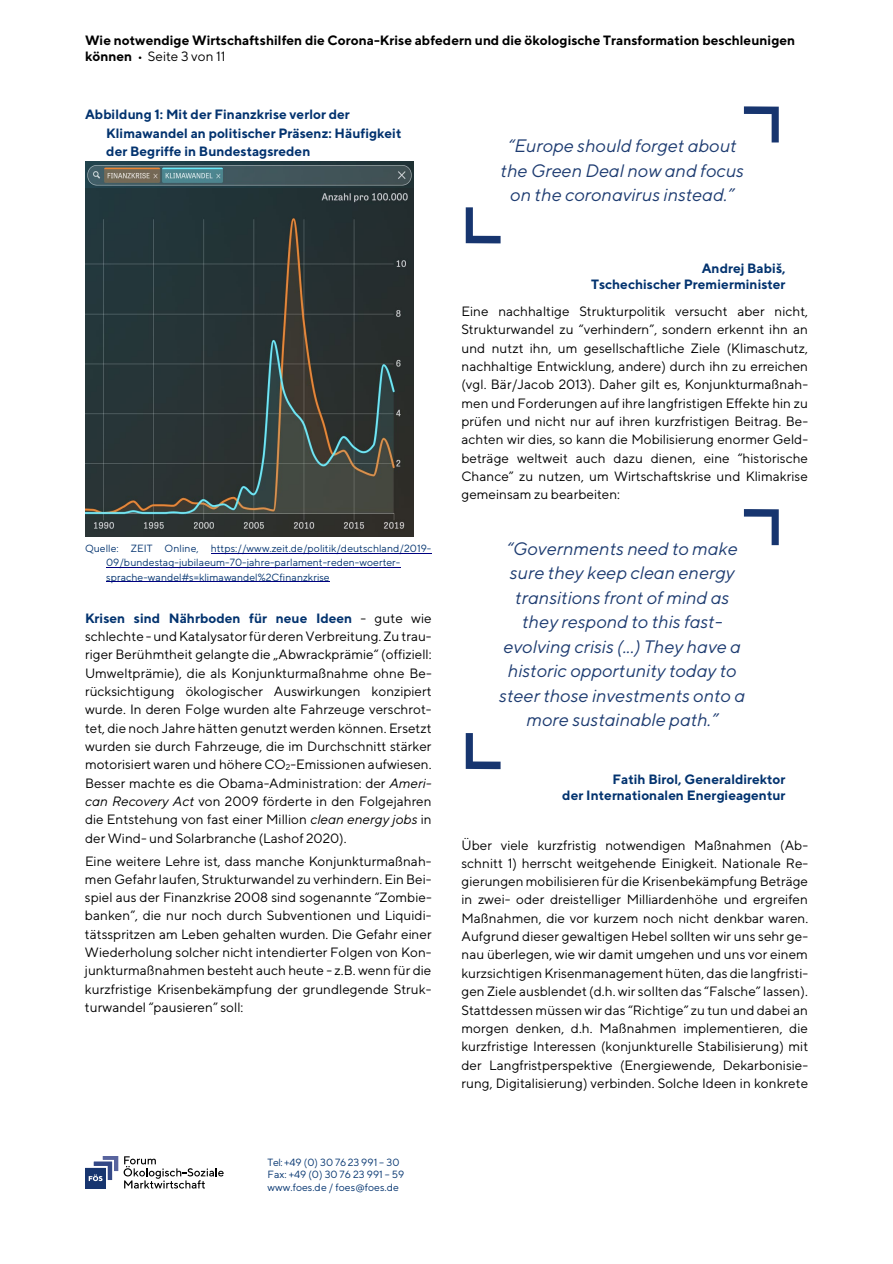
<style>
.page{position:relative;width:893px;height:1264px;background:#fff}
.page>*{position:absolute;margin:0;border:0;box-sizing:border-box;transform-origin:0 0}
.t1{font:italic 18px/24.5px "TT Norms";color:#1e3c71;text-align:center}
.t2{font:13.5px/18.3px "TT Norms";color:#000;text-align:justify}
.t3{font:700 13.5px/18.3px "TT Norms";letter-spacing:.005em;color:#03336f;text-align:right}
.t4{font:700 13.5px/16px "TT Norms";color:#000}
.t5{font:10.5px/12.5px "TT Norms";color:#03336f}
.s1{font-weight:400}
.s2{font-weight:700;color:#03336f}
.s3{font-size:8.25px}
.s4{font-style:italic}
</style>
<div class="page">
<svg style="left:124px;top:1156px;width:99px;height:32px"></svg>
<svg style="left:85px;top:1156px;width:33px;height:32px"></svg>
<hr style="left:211px;top:552px;width:220px;height:1px;background:#000080">
<hr style="left:106px;top:567px;width:294px;height:1px;background:#000080">
<hr style="left:106px;top:581px;width:223px;height:1px;background:#000080">
<img style="left:85px;top:161px;width:328px;height:375px">
<svg style="left:465px;top:207px;width:35px;height:36px"></svg>
<svg style="left:743px;top:106px;width:35px;height:36px"></svg>
<svg style="left:465px;top:733px;width:35px;height:36px"></svg>
<svg style="left:743px;top:509px;width:35px;height:36px"></svg>
<p class="t4" style="left:85px;top:32px;width:711px">Wie notwendige Wirtschaftshilfen die Corona-Krise abfedern und die ökologische Transformation beschleunigen können <span class="s1">• Seite 3 von 11</span></p>
<p class="t3" style="left:106px;top:105px;width:297px;text-align:left;text-indent:-21px">Abbildung 1: Mit der Finanzkrise verlor der<br>Klimawandel an politischer Präsenz: Häufigkeit der Begriffe in Bundestagsreden</p>
<p class="t5" style="left:106px;top:541px;width:326px;line-height:14.2px;text-indent:-21px">Quelle: ZEIT Online, https://www.zeit.de/politik/deutschland/2019-<br>09/bundestag-jubilaeum-70-jahre-parlament-reden-woerter&shy;sprache-wandel#s=klimawandel%2Cfinanzkrise</p>
<p class="t2" style="left:85px;top:608px;width:348px"><span class="s2">Krisen sind Nährboden für neue Ideen</span> - gute wie schlechte - und Katalysator für deren Verbreitung. Zu trau&shy;riger Berühmtheit gelangte die „Abwrackprämie“ (offiziell:<br>Umweltprämie), die als Konjunkturmaßnahme ohne Be&shy;rücksichtigung ökologischer Auswirkungen konzipiert wurde. In deren Folge wurden alte Fahrzeuge verschrot&shy;tet, die noch Jahre hätten genutzt werden können. Ersetzt wurden sie durch Fahrzeuge, die im Durchschnitt stärker motorisiert waren und höhere CO<span class="s3">2</span>-Emissionen aufwiesen.<br>Besser machte es die Obama-Administration: der <span class="s4">Ameri&shy;can Recovery Act</span> von 2009 förderte in den Folgejahren die Entstehung von fast einer Million <span class="s4">clean energy jobs</span> in der Wind- und Solarbranche (Lashof 2020).</p>
<p class="t2" style="left:85px;top:851px;width:348px">Eine weitere Lehre ist, dass manche Konjunkturmaßnah&shy;men Gefahr laufen, Strukturwandel zu verhindern. Ein Bei&shy;spiel aus der Finanzkrise 2008 sind sogenannte “Zombie&shy;banken”, die nur noch durch Subventionen und Liquidi&shy;tätsspritzen am Leben gehalten wurden. Die Gefahr einer Wiederholung solcher nicht intendierter Folgen von Kon&shy;junkturmaßnahmen besteht auch heute - z.B. wenn für die kurzfristige Krisenbekämpfung der grundlegende Struk&shy;turwandel “pausieren” soll:</p>
<p class="t5" style="left:267px;top:1155px;width:138px">Tel: +49 (0) 30 76 23 991 – 30<br>Fax: +49 (0) 30 76 23 991 – 59 www.foes.de / foes@foes.de</p>
<p class="t1" style="left:500px;top:133px;width:245px">“Europe should forget about the Green Deal now and focus on the coronavirus instead.”</p>
<p class="t3" style="left:591px;top:260px;width:196px;line-height:15.9px">Andrej Babiš,<br>Tschechischer Premierminister</p>
<p class="t2" style="left:461px;top:302px;width:348px">Eine nachhaltige Strukturpolitik versucht aber nicht, Strukturwandel zu “verhindern”, sondern erkennt ihn an und nutzt ihn, um gesellschaftliche Ziele (Klimaschutz, nachhaltige Entwicklung, andere) durch ihn zu erreichen (vgl. Bär/Jacob 2013). Daher gilt es, Konjunkturmaßnah&shy;men und Forderungen auf ihre langfristigen Effekte hin zu prüfen und nicht nur auf ihren kurzfristigen Beitrag. Be&shy;achten wir dies, so kann die Mobilisierung enormer Geld&shy;beträge weltweit auch dazu dienen, eine “historische Chance” zu nutzen, um Wirtschaftskrise und Klimakrise gemeinsam zu bearbeiten:</p>
<p class="t1" style="left:499px;top:536px;width:247px">“Governments need to make sure they keep clean energy transitions front of mind as they respond to this fast&shy;evolving crisis (...) They have a historic opportunity today to steer those investments onto a more sustainable path.”</p>
<p class="t3" style="left:562px;top:770px;width:225px;line-height:16.2px">Fatih Birol, Generaldirektor<br>der Internationalen Energieagentur</p>
<p class="t2" style="left:461px;top:835px;width:348px">Über viele kurzfristig notwendigen Maßnahmen (Ab&shy;schnitt 1) herrscht weitgehende Einigkeit. Nationale Re&shy;gierungen mobilisieren für die Krisenbekämpfung Beträge in zwei- oder dreistelliger Milliardenhöhe und ergreifen Maßnahmen, die vor kurzem noch nicht denkbar waren.<br>Aufgrund dieser gewaltigen Hebel sollten wir uns sehr ge&shy;nau überlegen, wie wir damit umgehen und uns vor einem kurzsichtigen Krisenmanagement hüten, das die langfristi&shy;gen Ziele ausblendet (d.h. wir sollten das “Falsche” lassen).<br>Stattdessen müssen wir das “Richtige” zu tun und dabei an morgen denken, d.h. Maßnahmen implementieren, die kurzfristige Interessen (konjunkturelle Stabilisierung) mit der Langfristperspektive (Energiewende, Dekarbonisie&shy;rung, Digitalisierung) verbinden. Solche Ideen in konkrete</p>
</div>
